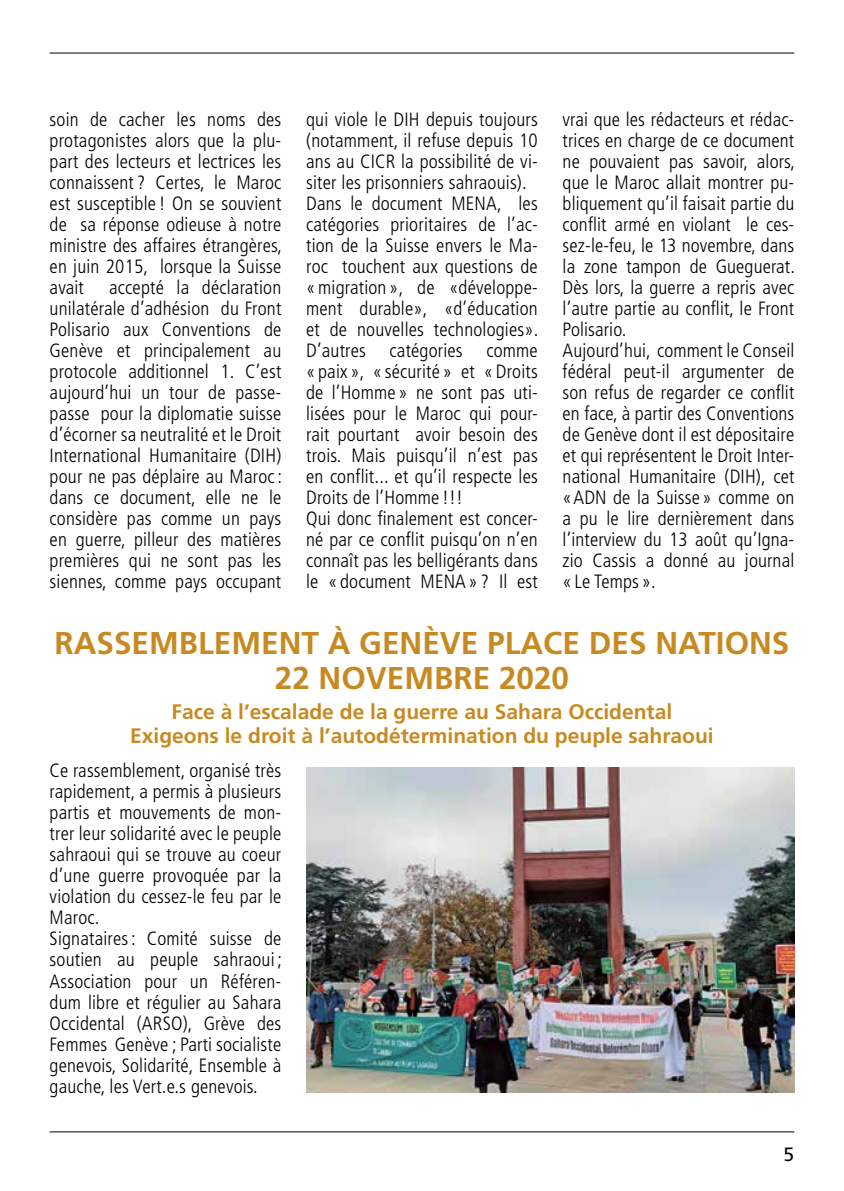
<style>
.page{position:relative;width:844px;height:1191px;background:#fff}
.page>*{position:absolute;margin:0;border:0;box-sizing:border-box;transform-origin:0 0}
.t1{font:700 31.5px/35px "Frutiger";color:#c78a22;text-align:center}
.t2{font:700 21px/24.5px "Frutiger";color:#c78a22;text-align:center}
.t3{font:300 condensed 19.25px/21px "Frutiger";letter-spacing:.01em;color:#000}
.t4{font:19.25px "Frutiger";color:#000}
</style>
<div class="page">
<hr style="left:50px;top:1131px;width:744px;height:1px;background:#000">
<hr style="left:50px;top:53px;width:744px;height:1px;background:#000">
<img style="left:306px;top:767px;width:488px;height:325px">
<p class="t3" style="left:50px;top:109px;width:234px;text-align:justify">soin de cacher les noms des protagonistes alors que la plu&shy;part des lecteurs et lectrices les connaissent ? Certes, le Maroc est susceptible ! On se souvient de sa réponse odieuse à notre ministre des affaires étrangères, en juin 2015, lorsque la Suisse avait</p>
<p class="t3" style="left:50px;top:277px;width:234px;text-align:justify;text-indent:60px">accepté la déclaration unilatérale d’adhésion du Front Polisario aux Conventions de Genève et principalement au protocole additionnel 1. C’est aujourd’hui un tour de passe&shy;passe pour la diplomatie suisse d’écorner sa neutralité et le Droit International Humanitaire (DIH) pour ne pas déplaire au Maroc: dans ce document, elle ne le considère pas comme un pays en guerre, pilleur des matières premières qui ne sont pas les siennes, comme pays occupant</p>
<p class="t3" style="left:306px;top:109px;width:234px">qui viole le DIH depuis toujours (notamment, il refuse depuis 10 ans au CICR la possibilité de vi&shy;siter les prisonniers sahraouis).<br>Dans le document MENA, les catégories prioritaires de l’ac&shy;tion de la Suisse envers le Ma&shy;roc touchent aux questions de «migration », de «développe&shy;ment durable», «d’éducation et de nouvelles technologies».<br>D’autres catégories comme « paix », « sécurité » et « Droits de l’Homme » ne sont pas uti&shy;lisées pour le Maroc qui pour&shy;rait pourtant avoir besoin des trois. Mais puisqu’il n’est pas en conflit... et qu’il respecte les<br>Droits de l’Homme !!!<br>Qui donc finalement est concer&shy;né par ce conflit puisqu’on n’en connaît pas les belligérants dans le « document MENA» ? Il est</p>
<p class="t3" style="left:562px;top:109px;width:234px">vrai que les rédacteurs et rédac&shy;trices en charge de ce document ne pouvaient pas savoir, alors, que le Maroc allait montrer pu&shy;bliquement qu’il faisait partie du conflit armé en violant le ces&shy;sez-le-feu, le 13 novembre, dans la zone tampon de Gueguerat.<br>Dès lors, la guerre a repris avec l’autre partie au conflit, le Front<br>Polisario.<br>Aujourd’hui, comment le Conseil fédéral peut-il argumenter de son refus de regarder ce conflit en face, à partir des Conventions de Genève dont il est dépositaire et qui représentent le Droit Inter&shy;national Humanitaire (DIH), cet «ADN de la Suisse » comme on a pu le lire dernièrement dans l’interview du 13 août qu’Igna&shy;zio Cassis a donné au journal « Le Temps ».</p>
<h1 class="t1" style="left:54px;top:625px;width:736px">RASSEMBLEMENT À GENÈVE PLACE DES NATIONS<br>22 NOVEMBRE 2020</h1>
<p class="t2" style="left:130px;top:699px;width:585px">Face à l’escalade de la guerre au Sahara Occidental<br>Exigeons le droit à l’autodétermination du peuple sahraoui</p>
<p class="t3" style="left:50px;top:760px;width:234px">Ce rassemblement, organisé très rapidement, a permis à plusieurs partis et mouvements de mon&shy;trer leur solidarité avec le peuple sahraoui qui se trouve au coeur d’une guerre provoquée par la violation du cessez-le feu par le<br>Maroc.<br>Signataires: Comité suisse de soutien au peuple sahraoui ;<br>Association pour un Référen&shy;dum libre et régulier au Sahara<br>Occidental (ARSO), Grève des<br>Femmes Genève ; Parti socialiste genevois, Solidarité, Ensemble à gauche, les Vert.e.s genevois.</p>
<p class="t4" style="left:783px;top:1142px;width:12px">5</p>
</div>
